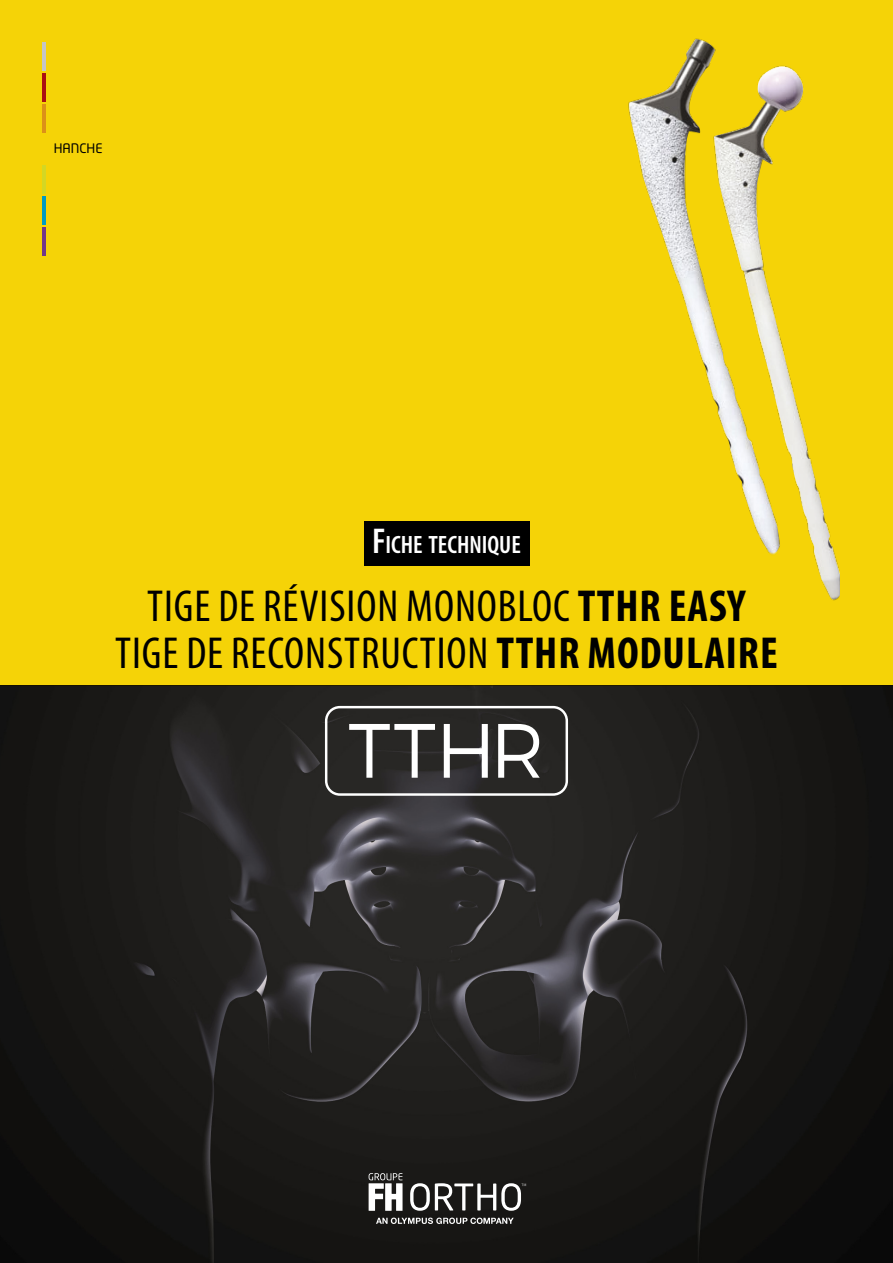
<style>
.page{position:relative;width:893px;height:1263px;background:#fff}
.page>*{position:absolute;margin:0;border:0;box-sizing:border-box;transform-origin:0 0}
.t1{font:condensed 45px/46.5px "Myriad Pro";letter-spacing:.02em;color:#000;text-align:center}
.t2{font:600 condensed 25.2px "Myriad Pro";color:#fff}
.t3{font:12.9px "Neo Tech Std";color:#000}
.s1{font-size:36px}
.s2{font-weight:700}
</style>
<div class="page">
<img style="left:0;top:686px;width:893px;height:577px">
<div style="left:0;top:0;width:893px;height:686px;background:#f5d307"></div>
<hr style="left:43px;top:43px;width:3px;height:28px;background:#c4c5c5">
<hr style="left:43px;top:73px;width:3px;height:28px;background:#ab0f12">
<hr style="left:43px;top:104px;width:3px;height:28px;background:#dc9018">
<hr style="left:43px;top:165px;width:3px;height:29px;background:#d3d724">
<hr style="left:43px;top:196px;width:3px;height:28px;background:#009bc1">
<hr style="left:43px;top:227px;width:3px;height:28px;background:#723788">
<svg style="left:410px;top:1183px;width:116px;height:28px"></svg>
<svg style="left:369px;top:1173px;width:34px;height:38px"></svg>
<svg style="left:376px;top:1217px;width:138px;height:7px"></svg>
<img style="left:802px;top:82px;width:38px;height:519px">
<div style="left:364px;top:522px;width:165px;height:44px;background:#000"></div>
<svg style="left:325px;top:706px;width:243px;height:90px"></svg>
<img style="left:628px;top:38px;width:174px;height:517px">
<p class="t3" style="left:54px;top:140px;width:50px">HANCHE</p>
<p class="t2" style="left:372px;top:529px;width:150px"><span class="s1">F</span>ICHE TECHNIQUE</p>
<p class="t1" style="left:115px;top:582px;width:664px">TIGE DE RÉVISION MONOBLOC <span class="s2">TTHR EASY<br></span>TIGE DE RECONSTRUCTION <span class="s2">TTHR MODULAIRE</span></p>
</div>
